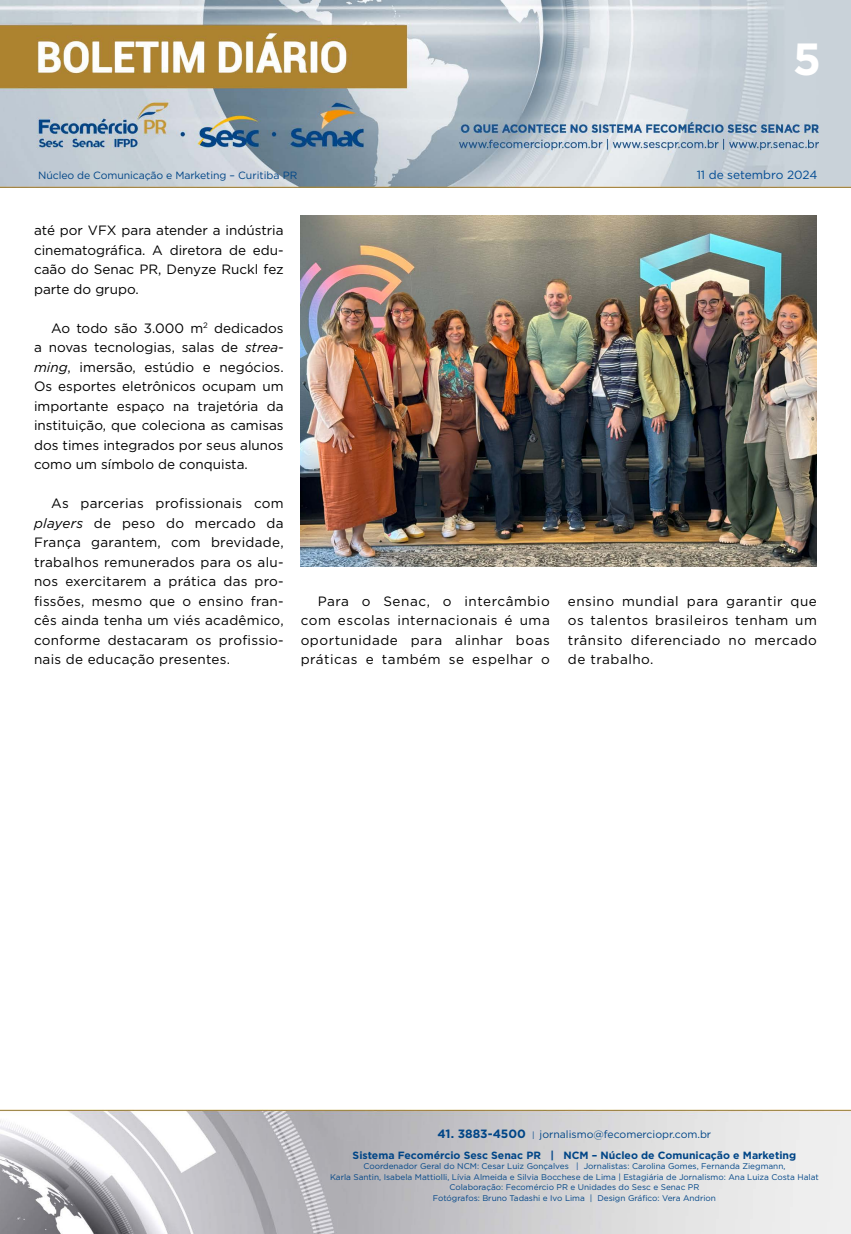
<style>
.page{position:relative;width:851px;height:1234px;background:#fff}
.page>*{position:absolute;margin:0;border:0;box-sizing:border-box;transform-origin:0 0}
.t1{font:700 45px "Gotham";color:#fff}
.t2{font:13.5px/19.5px "Gotham";letter-spacing:.02em;color:#000;text-align:justify}
.t3{font:11.85px "Gotham";color:#004a93}
.t4{font:700 10.5px/21px "Gotham";color:#004587;text-align:center}
.t5{font:10.5px "Gotham";letter-spacing:-.01em;color:#004587}
.t6{font:8.25px/10.5px "Gotham";color:#004587;text-align:center}
.s1{font-style:italic}
.s2{font-size:12px}
.s3{font-weight:400;font-size:8.25px}
.s4{font-weight:400}
</style>
<div class="page">
<img style="left:0;top:0;width:850px;height:188px">
<img style="left:0;top:1109px;width:850px;height:124px">
<img style="left:300px;top:216px;width:516px;height:351px">
<h1 class="t1" style="left:792px;top:29px;width:30px">5</h1>
<p class="t5" style="left:38px;top:168px;width:260px">Núcleo de Comunicação e Marketing – Curitiba PR</p>
<p class="t3" style="left:696px;top:167px;width:122px">11 de setembro 2024</p>
<p class="t2" style="left:34px;top:220px;width:251px">até por VFX para atender a indústria cinematográfica. A diretora de edu&shy;caão do Senac PR, Denyze Ruckl fez parte do grupo.</p>
<p class="t2" style="left:34px;top:318px;width:251px;text-indent:17px">Ao todo são 3.000 m<sup>2</sup> dedicados a novas tecnologias, salas de <span class="s1">strea&shy;ming</span>, imersão, estúdio e negócios.<br>Os esportes eletrônicos ocupam um importante espaço na trajetória da instituição, que coleciona as camisas dos times integrados por seus alunos como um símbolo de conquista.</p>
<p class="t2" style="left:34px;top:493px;width:251px;text-indent:17px">As parcerias profissionais com <span class="s1">players</span> de peso do mercado da França garantem, com brevidade, trabalhos remunerados para os alu&shy;nos exercitarem a prática das pro&shy;fissões, mesmo que o ensino fran&shy;cês ainda tenha um viés acadêmico, conforme destacaram os profissio&shy;nais de educação presentes.</p>
<p class="t2" style="left:300px;top:591px;width:250px;text-indent:17px">Para o Senac, o intercâmbio com escolas internacionais é uma oportunidade para alinhar boas práticas e também se espelhar o</p>
<p class="t2" style="left:567px;top:591px;width:250px">ensino mundial para garantir que os talentos brasileiros tenham um trânsito diferenciado no mercado de trabalho.</p>
<p class="t4" style="left:352px;top:1122px;width:445px"><span class="s2">41. 3883-4500</span> <span class="s3">|</span> <span class="s4">jornalismo@fecomerciopr.com.br<br></span>Sistema Fecomércio Sesc Senac PR | NCM – Núcleo de Comunicação e Marketing</p>
<p class="t6" style="left:330px;top:1160px;width:490px">Coordenador Geral do NCM: Cesar Luiz Gonçalves | Jornalistas: Carolina Gomes, Fernanda Ziegmann,<br>Karla Santin, Isabela Mattiolli, Lívia Almeida e Silvia Bocchese de Lima | Estagiária de Jornalismo: Ana Luiza Costa Halat Colaboração: Fecomércio PR e Unidades do Sesc e Senac PR<br>Fotógrafos: Bruno Tadashi e Ivo Lima | Design Gráfico: Vera Andrion</p>
</div>
